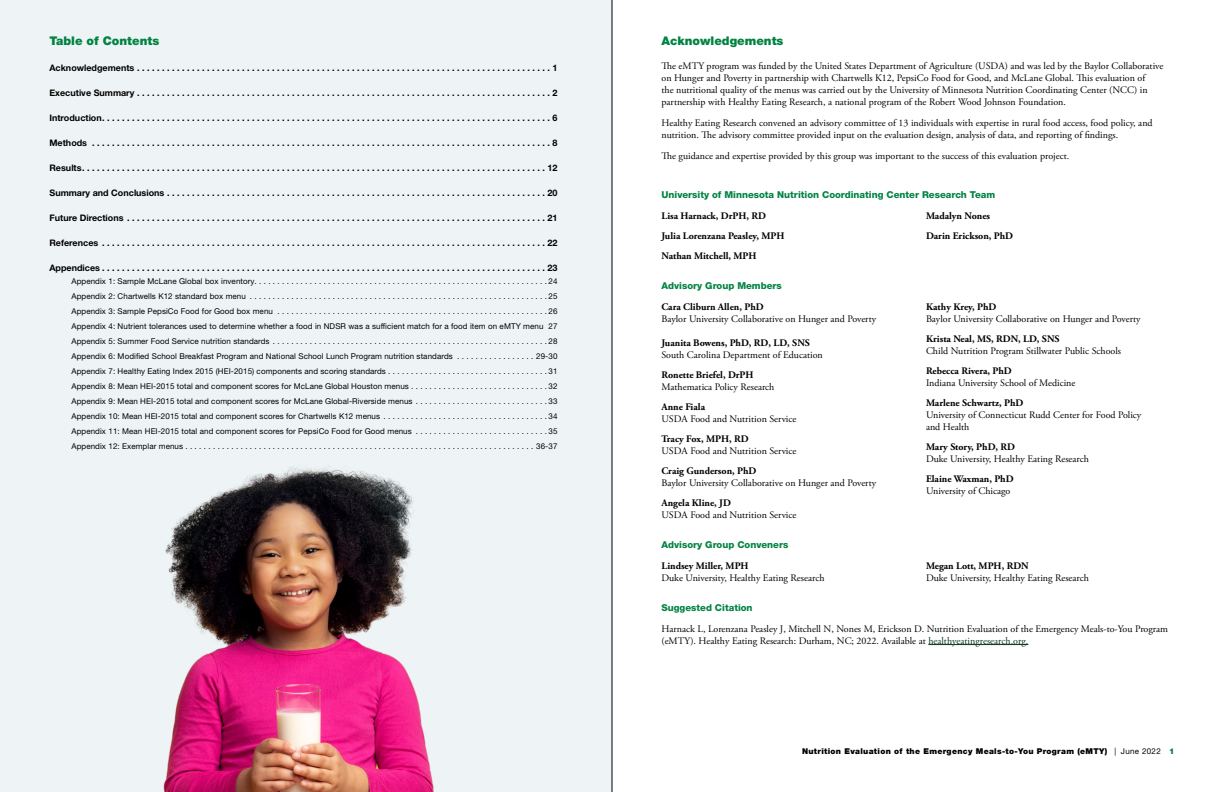
<style>
.page{position:relative;width:1224px;height:792px;background:#fff}
.page>*{position:absolute;margin:0;border:0;box-sizing:border-box;transform-origin:0 0}
.Header1{font:900 12px "Helvetica Neue LT Std";color:#008342}
.TOC_1{font:10px/12px "Adobe Garamond Pro";color:#000}
.TOC_1-2{font:700 10px "Adobe Garamond Pro";color:#000}
.t1{font:800 9.5px "Helvetica Neue LT Std";color:#008342}
.t2{font:700 9px "Helvetica Neue LT Std";color:#000}
.t3{font:8px "Helvetica Neue LT Std";letter-spacing:.01em;color:#000}
.t4{font:900 8px "Helvetica Neue LT Std";letter-spacing:.04em;color:#000}
.s1{font-weight:700}
.s2{color:#07341e}
.s3{font-weight:400}
.s4{color:#008342}
</style>
<div class="page">
<div style="left:0;top:0;width:612px;height:792px;background:#eef4f5"></div>
<hr style="left:928px;top:644px;width:100px;height:1px;background:#07341e">
<img style="left:163px;top:466px;width:271px;height:326px">
<hr style="left:612px;top:0;width:1px;height:792px;background:#000">
<p class="Header1" style="left:50px;top:33px;width:111px">Table of Contents</p>
<p class="t2" style="left:50px;top:62px;width:509px">Acknowledgements . . . . . . . . . . . . . . . . . . . . . . . . . . . . . . . . . . . . . . . . . . . . . . . . . . . . . . . . . . . . . . . . . . . . . . . . . . . . . . . . . . . 1</p>
<p class="t2" style="left:50px;top:87px;width:509px">Executive Summary . . . . . . . . . . . . . . . . . . . . . . . . . . . . . . . . . . . . . . . . . . . . . . . . . . . . . . . . . . . . . . . . . . . . . . . . . . . . . . . . . . . 2</p>
<p class="t2" style="left:50px;top:112px;width:509px">Introduction . . . . . . . . . . . . . . . . . . . . . . . . . . . . . . . . . . . . . . . . . . . . . . . . . . . . . . . . . . . . . . . . . . . . . . . . . . . . . . . . . . . . . . . . . 6</p>
<p class="t2" style="left:50px;top:137px;width:509px">Methods . . . . . . . . . . . . . . . . . . . . . . . . . . . . . . . . . . . . . . . . . . . . . . . . . . . . . . . . . . . . . . . . . . . . . . . . . . . . . . . . . . . . . . . . . . . . 8</p>
<p class="t2" style="left:50px;top:162px;width:509px">Results . . . . . . . . . . . . . . . . . . . . . . . . . . . . . . . . . . . . . . . . . . . . . . . . . . . . . . . . . . . . . . . . . . . . . . . . . . . . . . . . . . . . . . . . . . . . . 12</p>
<p class="t2" style="left:49px;top:187px;width:509px">Summary and Conclusions . . . . . . . . . . . . . . . . . . . . . . . . . . . . . . . . . . . . . . . . . . . . . . . . . . . . . . . . . . . . . . . . . . . . . . . . . . . . 20</p>
<p class="t2" style="left:49px;top:212px;width:509px">Future Directions . . . . . . . . . . . . . . . . . . . . . . . . . . . . . . . . . . . . . . . . . . . . . . . . . . . . . . . . . . . . . . . . . . . . . . . . . . . . . . . . . . . . 21</p>
<p class="t2" style="left:49px;top:237px;width:509px">References . . . . . . . . . . . . . . . . . . . . . . . . . . . . . . . . . . . . . . . . . . . . . . . . . . . . . . . . . . . . . . . . . . . . . . . . . . . . . . . . . . . . . . . . . 22</p>
<p class="t2" style="left:49px;top:262px;width:509px">Appendices . . . . . . . . . . . . . . . . . . . . . . . . . . . . . . . . . . . . . . . . . . . . . . . . . . . . . . . . . . . . . . . . . . . . . . . . . . . . . . . . . . . . . . . . . 23</p>
<p class="t3" style="left:71px;top:276px;width:488px">Appendix 1: Sample McLane Global box inventory . . . . . . . . . . . . . . . . . . . . . . . . . . . . . . . . . . . . . . . . . . . . . . . . . . . . . . . . . . . . . . . 24</p>
<p class="t3" style="left:71px;top:291px;width:488px">Appendix 2: Chartwells K12 standard box menu . . . . . . . . . . . . . . . . . . . . . . . . . . . . . . . . . . . . . . . . . . . . . . . . . . . . . . . . . . . . . . . . 25</p>
<p class="t3" style="left:71px;top:306px;width:488px">Appendix 3: Sample PepsiCo Food for Good box menu . . . . . . . . . . . . . . . . . . . . . . . . . . . . . . . . . . . . . . . . . . . . . . . . . . . . . . . . . . 26</p>
<p class="t3" style="left:71px;top:321px;width:488px">Appendix 4: Nutrient tolerances used to determine whether a food in NDSR was a sufficient match for a food item on eMTY menu 27</p>
<p class="t3" style="left:72px;top:336px;width:487px">Appendix 5: Summer Food Service nutrition standards . . . . . . . . . . . . . . . . . . . . . . . . . . . . . . . . . . . . . . . . . . . . . . . . . . . . . . . . . . . 28</p>
<p class="t3" style="left:71px;top:351px;width:488px">Appendix 6: Modified School Breakfast Program and National School Lunch Program nutrition standards . . . . . . . . . . . . . . . . . 29-30</p>
<p class="t3" style="left:71px;top:366px;width:488px">Appendix 7: Healthy Eating Index 2015 (HEI-2015) components and scoring standards . . . . . . . . . . . . . . . . . . . . . . . . . . . . . . . . . . 31</p>
<p class="t3" style="left:71px;top:381px;width:488px">Appendix 8: Mean HEI-2015 total and component scores for McLane Global Houston menus . . . . . . . . . . . . . . . . . . . . . . . . . . . . . . 32</p>
<p class="t3" style="left:71px;top:396px;width:488px">Appendix 9: Mean HEI-2015 total and component scores for McLane Global-Riverside menus . . . . . . . . . . . . . . . . . . . . . . . . . . . . 33</p>
<p class="t3" style="left:71px;top:411px;width:488px">Appendix 10: Mean HEI-2015 total and component scores for Chartwells K12 menus . . . . . . . . . . . . . . . . . . . . . . . . . . . . . . . . . . . 34</p>
<p class="t3" style="left:71px;top:426px;width:488px">Appendix 11: Mean HEI-2015 total and component scores for PepsiCo Food for Good menus . . . . . . . . . . . . . . . . . . . . . . . . . . . . 35</p>
<p class="t3" style="left:71px;top:441px;width:488px">Appendix 12: Exemplar menus............................................................................36-37</p>
<p class="Header1" style="left:662px;top:33px;width:124px">Acknowledgements</p>
<p class="TOC_1" style="left:662px;top:60px;width:504px">The eMTY program was funded by the United States Department of Agriculture (USDA) and was led by the Baylor Collaborative on Hunger and Poverty in partnership with Chartwells K12, PepsiCo Food for Good, and McLane Global. This evaluation of<br>the nutritional quality of the menus was carried out by the University of Minnesota Nutrition Coordinating Center (NCC) in partnership with Healthy Eating Research, a national program of the Robert Wood Johnson Foundation.</p>
<p class="TOC_1" style="left:662px;top:117px;width:493px">Healthy Eating Research convened an advisory committee of 13 individuals with expertise in rural food access, food policy, and nutrition. The advisory committee provided input on the evaluation design, analysis of data, and reporting of findings.</p>
<p class="TOC_1" style="left:662px;top:150px;width:409px">The guidance and expertise provided by this group was important to the success of this evaluation project.</p>
<h4 class="t1" style="left:662px;top:189px;width:335px">University of Minnesota Nutrition Coordinating Center Research Team</h4>
<p class="TOC_1-2" style="left:662px;top:210px;width:106px">Lisa Harnack, DrPH, RD</p>
<p class="TOC_1-2" style="left:662px;top:230px;width:124px">Julia Lorenzana Peasley, MPH</p>
<p class="TOC_1-2" style="left:662px;top:250px;width:97px">Nathan Mitchell, MPH</p>
<p class="TOC_1-2" style="left:926px;top:210px;width:66px">Madalyn Nones</p>
<p class="TOC_1-2" style="left:926px;top:230px;width:89px">Darin Erickson, PhD</p>
<h4 class="t1" style="left:662px;top:280px;width:122px">Advisory Group Members</h4>
<p class="TOC_1" style="left:662px;top:301px;width:216px"><span class="s1">Cara Cliburn Allen, PhD<br></span>Baylor University Collaborative on Hunger and Poverty</p>
<p class="TOC_1" style="left:662px;top:337px;width:163px"><span class="s1">Juanita Bowens, PhD, RD, LD, SNS<br></span>South Carolina Department of Education</p>
<p class="TOC_1" style="left:662px;top:369px;width:114px"><span class="s1">Ronette Briefel, DrPH<br></span>Mathematica Policy Research</p>
<p class="TOC_1" style="left:662px;top:401px;width:137px"><span class="s1">Anne Fiala<br></span>USDA Food and Nutrition Service</p>
<p class="TOC_1" style="left:662px;top:433px;width:137px"><span class="s1">Tracy Fox, MPH, RD<br></span>USDA Food and Nutrition Service</p>
<p class="TOC_1" style="left:662px;top:465px;width:216px"><span class="s1">Craig Gunderson, PhD<br></span>Baylor University Collaborative on Hunger and Poverty</p>
<p class="TOC_1" style="left:662px;top:497px;width:137px"><span class="s1">Angela Kline, JD<br></span>USDA Food and Nutrition Service</p>
<p class="TOC_1" style="left:926px;top:301px;width:216px"><span class="s1">Kathy Krey, PhD<br></span>Baylor University Collaborative on Hunger and Poverty</p>
<p class="TOC_1" style="left:926px;top:333px;width:197px"><span class="s1">Krista Neal, MS, RDN, LD, SNS<br></span>Child Nutrition Program Stillwater Public Schools</p>
<p class="TOC_1" style="left:926px;top:365px;width:151px"><span class="s1">Rebecca Rivera, PhD<br></span>Indiana University School of Medicine</p>
<p class="TOC_1" style="left:926px;top:397px;width:217px"><span class="s1">Marlene Schwartz, PhD<br></span>University of Connecticut Rudd Center for Food Policy and Health</p>
<p class="TOC_1" style="left:926px;top:441px;width:165px"><span class="s1">Mary Story, PhD, RD<br></span>Duke University, Healthy Eating Research</p>
<p class="TOC_1" style="left:926px;top:473px;width:89px"><span class="s1">Elaine Waxman, PhD<br></span>University of Chicago</p>
<h4 class="t1" style="left:662px;top:539px;width:128px">Advisory Group Conveners</h4>
<p class="TOC_1" style="left:662px;top:560px;width:165px"><span class="s1">Lindsey Miller, MPH<br></span>Duke University, Healthy Eating Research</p>
<p class="TOC_1" style="left:926px;top:560px;width:165px"><span class="s1">Megan Lott, MPH, RDN<br></span>Duke University, Healthy Eating Research</p>
<h4 class="t1" style="left:662px;top:602px;width:93px">Suggested Citation</h4>
<p class="TOC_1" style="left:662px;top:623px;width:508px">Harnack L, Lorenzana Peasley J, Mitchell N, Nones M, Erickson D. Nutrition Evaluation of the Emergency Meals-to-You Program (eMTY). Healthy Eating Research: Durham, NC; 2022. Available at <span class="s2">healthyeatingresearch.org.</span></p>
<p class="t4" style="left:802px;top:746px;width:374px">Nutrition Evaluation of the Emergency Meals-to-You Program (eMTY) <span class="s3">| June 2022</span> <span class="s4">1</span></p>
</div>
